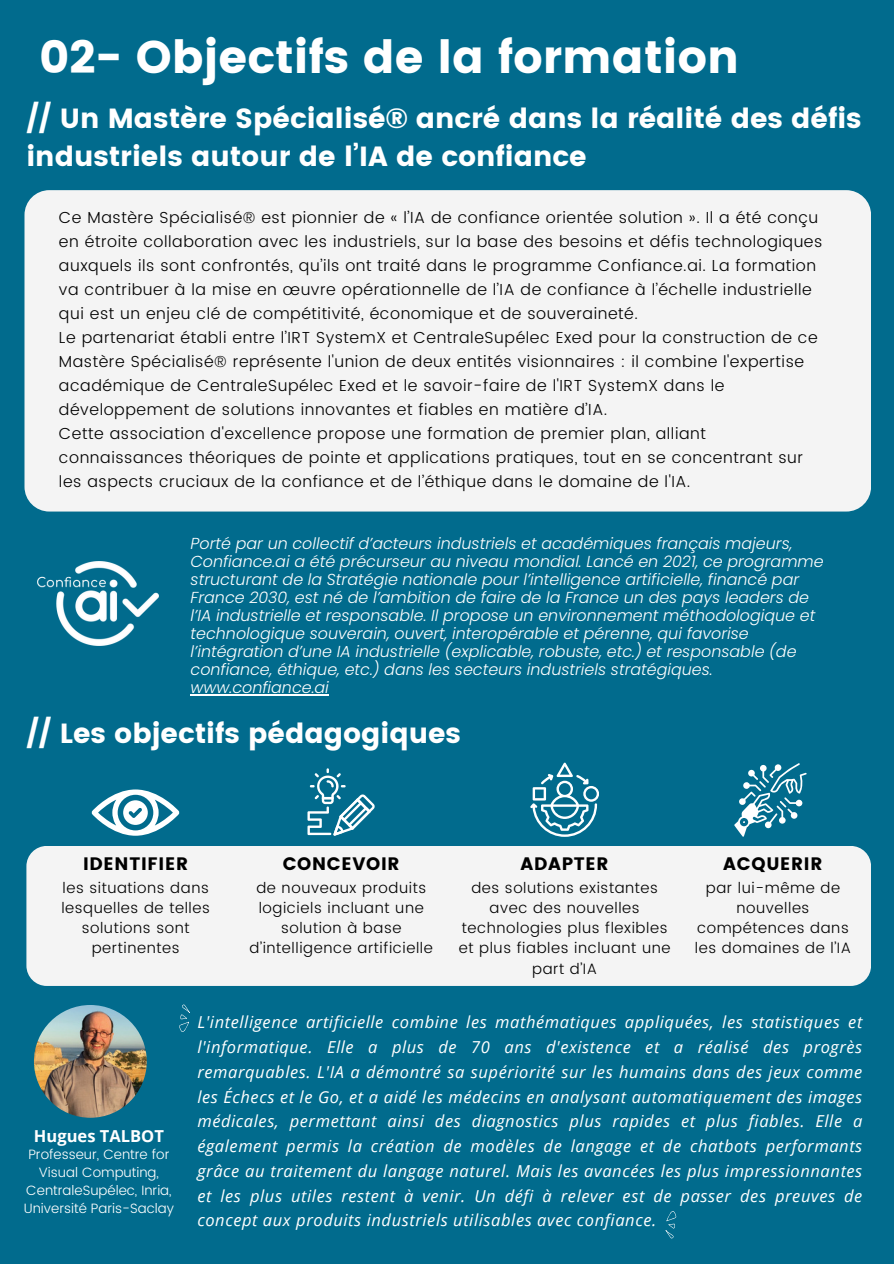
<style>
.page{position:relative;width:894px;height:1264px;background:#fff}
.page>*{position:absolute;margin:0;border:0;box-sizing:border-box;transform-origin:0 0}
.t1{font:45.75px "Poppins";color:#fff}
.t2{font:27.75px/38.2px "Poppins";color:#fff}
.t3{font:18px "Poppins";letter-spacing:.04em;color:#000}
.t4{font:italic 16.5px/24.8px "Open Sans";letter-spacing:.035em;color:#fff;text-align:justify}
.t5{font:700 16.5px "Open Sans";color:#fff}
.t6{font:300 15.9px/24px "Poppins";letter-spacing:.035em;color:#000}
.t7{font:italic 300 15.9px/18px "Poppins";color:#fff}
.t8{font:300 15px/20.2px "Poppins";letter-spacing:.04em;color:#000;text-align:center}
.t9{font:300 13.5px/18px "Poppins";color:#fff;text-align:center}
</style>
<div class="page">
<div style="left:0;top:0;width:893px;height:1263px;background:#016b8d"></div>
<div style="left:26px;top:846px;width:844px;height:139px;background:#f4f4f4;border-radius:20px"></div>
<svg style="left:307px;top:768px;width:67px;height:67px"></svg>
<svg style="left:91px;top:789px;width:88px;height:46px"></svg>
<svg style="left:530px;top:762px;width:68px;height:74px"></svg>
<svg style="left:734px;top:763px;width:72px;height:73px"></svg>
<img style="left:34px;top:1004px;width:113px;height:113px;border-radius:50%">
<svg style="left:179px;top:1004px;width:11px;height:28px"></svg>
<div style="left:24px;top:190px;width:846px;height:321px;background:#f4f4f4;border-radius:25px"></div>
<svg style="left:665px;top:1211px;width:11px;height:27px"></svg>
<img style="left:38px;top:561px;width:120px;height:84px">
<hr style="left:190px;top:694px;width:139px;height:1px;background:#fff">
<h2 class="t1" style="left:40px;top:30px;width:701px">02- Objectifs de la formation</h2>
<p class="t2" style="left:26px;top:99px;width:836px">// Un Mastère Spécialisé® ancré dans la réalité des défis industriels autour de l’IA de confiance</p>
<p class="t6" style="left:59px;top:206px;width:764px">Ce Mastère Spécialisé® est pionnier de « l’IA de confiance orientée solution ». Il a été conçu en étroite collaboration avec les industriels, sur la base des besoins et défis technologiques auxquels ils sont confrontés, qu’ils ont traité dans le programme Confiance.ai. La formation va contribuer à la mise en œuvre opérationnelle de l’IA de confiance à l’échelle industrielle qui est un enjeu clé de compétitivité, économique et de souveraineté.<br>Le partenariat établi entre l’IRT SystemX et CentraleSupélec Exed pour la construction de ce Mastère Spécialisé® représente l'union de deux entités visionnaires : il combine l'expertise académique de CentraleSupélec Exed et le savoir-faire de l'IRT SystemX dans le développement de solutions innovantes et fiables en matière d’IA.<br>Cette association d'excellence propose une formation de premier plan, alliant connaissances théoriques de pointe et applications pratiques, tout en se concentrant sur les aspects cruciaux de la confiance et de l’éthique dans le domaine de l'IA.</p>
<h3 class="t7" style="left:190px;top:534px;width:634px">Porté par un collectif d’acteurs industriels et académiques français majeurs, Confiance.ai a été précurseur au niveau mondial. Lancé en 2021, ce programme structurant de la Stratégie nationale pour l’intelligence artificielle, financé par France 2030, est né de l’ambition de faire de la France un des pays leaders de l’IA industrielle et responsable. Il propose un environnement méthodologique et technologique souverain, ouvert, interopérable et pérenne, qui favorise l’intégration d’une IA industrielle (explicable, robuste, etc.) et responsable (de confiance, éthique, etc.) dans les secteurs industriels stratégiques. www.confiance.ai</h3>
<p class="t2" style="left:26px;top:714px;width:436px">// Les objectifs pédagogiques</p>
<p class="t3" style="left:83px;top:853px;width:106px">IDENTIFIER</p>
<p class="t8" style="left:61px;top:877px;width:150px">les situations dans lesquelles de telles solutions sont pertinentes</p>
<h3 class="t3" style="left:283px;top:853px;width:118px">CONCEVOIR</h3>
<h3 class="t8" style="left:249px;top:877px;width:185px">de nouveaux produits logiciels incluant une solution à base d’intelligence artificielle</h3>
<p class="t3" style="left:520px;top:853px;width:89px">ADAPTER</p>
<p class="t8" style="left:458px;top:877px;width:213px">des solutions existantes avec des nouvelles technologies plus flexibles et plus fiables incluant une part d’IA</p>
<h3 class="t3" style="left:723px;top:853px;width:101px">ACQUERIR</h3>
<h3 class="t8" style="left:694px;top:877px;width:158px">par lui-même de nouvelles compétences dans les domaines de l’IA</h3>
<h3 class="t5" style="left:34px;top:1124px;width:131px">Hugues TALBOT</h3>
<h3 class="t9" style="left:24px;top:1145px;width:152px">Professeur, Centre for<br>Visual Computing,<br>CentraleSupélec, Inria,<br>Université Paris-Saclay</h3>
<h2 class="t4" style="left:197px;top:1009px;width:666px">L'intelligence artificielle combine les mathématiques appliquées, les statistiques et l'informatique. Elle a plus de 70 ans d'existence et a réalisé des progrès remarquables. L'IA a démontré sa supériorité sur les humains dans des jeux comme les Échecs et le Go, et a aidé les médecins en analysant automatiquement des images médicales, permettant ainsi des diagnostics plus rapides et plus fiables. Elle a également permis la création de modèles de langage et de chatbots performants grâce au traitement du langage naturel. Mais les avancées les plus impressionnantes et les plus utiles restent à venir. Un défi à relever est de passer des preuves de concept aux produits industriels utilisables avec confiance.</h2>
</div>
